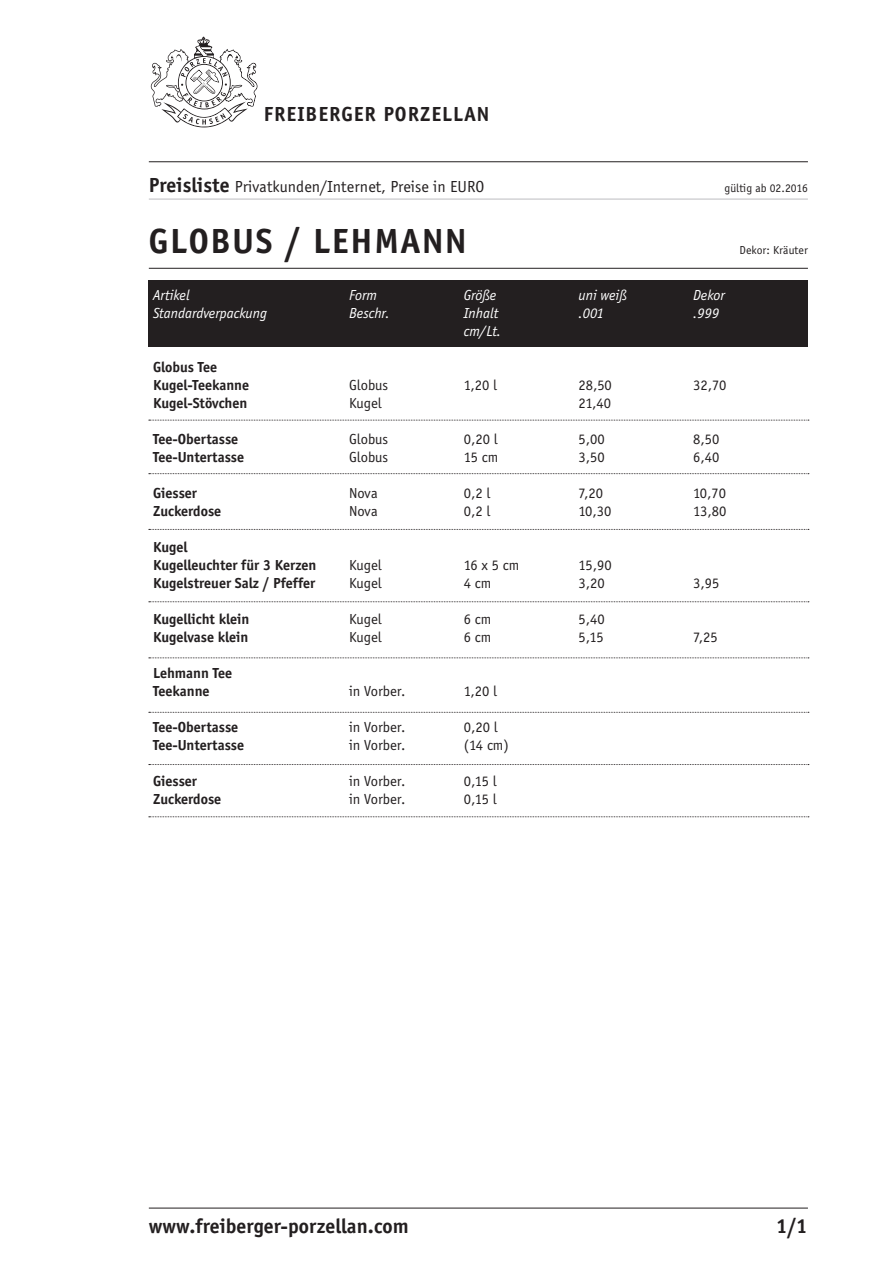
<style>
.page{position:relative;width:893px;height:1263px;background:#fff}
.page>*{position:absolute;margin:0;border:0;box-sizing:border-box;transform-origin:0 0}
.t1{font:700 36px "Officina Sans";letter-spacing:.05em;color:#231f20}
.t2{font:700 21px "Officina Sans";letter-spacing:.005em;color:#231f20}
.t3{font:700 21px "Officina Sans";letter-spacing:.05em;color:#231f20}
.t4{font:16.5px "Officina Sans";letter-spacing:.005em;color:#231f20}
.t5{font:15px "Officina Sans";color:#231f20}
.t6{font:700 15px "Officina Sans";color:#231f20}
.t7{font:italic 15px "Officina Sans";color:#fff}
.t8{font:12px "Officina Sans";letter-spacing:.005em;color:#231f20}
.s1{font-weight:700;font-size:21px}
</style>
<div class="page">
<div style="left:148px;top:281px;width:659px;height:66px;background:#231f20"></div>
<hr style="left:149px;top:161px;width:659px;height:1px;background:#231f20">
<hr style="left:149px;top:1208px;width:659px;height:1px;background:#231f20">
<hr style="left:149px;top:268px;width:659px;height:1px;background:#231f20">
<hr style="left:149px;top:199px;width:659px;height:1px;background:#bcbdc0">
<svg style="left:149px;top:473px;width:660px;height:1px"></svg>
<svg style="left:149px;top:420px;width:660px;height:1px"></svg>
<svg style="left:149px;top:529px;width:660px;height:1px"></svg>
<svg style="left:151px;top:37px;width:106px;height:91px"></svg>
<svg style="left:149px;top:601px;width:660px;height:1px"></svg>
<svg style="left:149px;top:657px;width:660px;height:1px"></svg>
<svg style="left:149px;top:712px;width:660px;height:1px"></svg>
<svg style="left:149px;top:764px;width:660px;height:1px"></svg>
<svg style="left:149px;top:816px;width:660px;height:1px"></svg>
<p class="t3" style="left:264px;top:101px;width:227px">FREIBERGER PORZELLAN</p>
<p class="t4" style="left:149px;top:178px;width:337px"><span class="s1">Preisliste</span> Privatkunden/Internet, Preise in EURO</p>
<p class="t8" style="left:724px;top:181px;width:85px">gültig ab 02.2016</p>
<p class="t1" style="left:149px;top:220px;width:319px">GLOBUS / LEHMANN</p>
<p class="t7" style="left:153px;top:287px;width:38px">Artikel</p>
<p class="t7" style="left:153px;top:305px;width:116px">Standardverpackung</p>
<p class="t6" style="left:153px;top:358px;width:66px">Globus Tee</p>
<p class="t6" style="left:153px;top:376px;width:98px">Kugel-Teekanne</p>
<p class="t6" style="left:153px;top:394px;width:96px">Kugel-Stövchen</p>
<p class="t6" style="left:153px;top:430px;width:87px">Tee-Obertasse</p>
<p class="t6" style="left:153px;top:448px;width:93px">Tee-Untertasse</p>
<p class="t6" style="left:153px;top:484px;width:46px">Giesser</p>
<p class="t6" style="left:153px;top:502px;width:70px">Zuckerdose</p>
<p class="t6" style="left:153px;top:538px;width:36px">Kugel</p>
<p class="t6" style="left:153px;top:556px;width:165px">Kugelleuchter für 3 Kerzen</p>
<p class="t6" style="left:153px;top:574px;width:164px">Kugelstreuer Salz / Pfeffer</p>
<p class="t6" style="left:153px;top:610px;width:98px">Kugellicht klein</p>
<p class="t6" style="left:153px;top:628px;width:97px">Kugelvase klein</p>
<p class="t6" style="left:153px;top:664px;width:81px">Lehmann Tee</p>
<p class="t6" style="left:153px;top:682px;width:58px">Teekanne</p>
<p class="t6" style="left:153px;top:718px;width:87px">Tee-Obertasse</p>
<p class="t6" style="left:153px;top:736px;width:93px">Tee-Untertasse</p>
<p class="t6" style="left:153px;top:772px;width:46px">Giesser</p>
<p class="t6" style="left:153px;top:790px;width:70px">Zuckerdose</p>
<p class="t7" style="left:349px;top:287px;width:30px">Form</p>
<p class="t7" style="left:349px;top:305px;width:42px">Beschr.</p>
<p class="t5" style="left:349px;top:377px;width:41px">Globus</p>
<p class="t5" style="left:349px;top:395px;width:34px">Kugel</p>
<p class="t5" style="left:349px;top:431px;width:41px">Globus</p>
<p class="t5" style="left:349px;top:449px;width:41px">Globus</p>
<p class="t5" style="left:349px;top:485px;width:30px">Nova</p>
<p class="t5" style="left:349px;top:503px;width:30px">Nova</p>
<p class="t5" style="left:349px;top:557px;width:34px">Kugel</p>
<p class="t5" style="left:349px;top:575px;width:34px">Kugel</p>
<p class="t5" style="left:349px;top:611px;width:34px">Kugel</p>
<p class="t5" style="left:349px;top:629px;width:34px">Kugel</p>
<p class="t5" style="left:349px;top:683px;width:58px">in Vorber.</p>
<p class="t5" style="left:349px;top:719px;width:58px">in Vorber.</p>
<p class="t5" style="left:349px;top:737px;width:58px">in Vorber.</p>
<p class="t5" style="left:349px;top:773px;width:58px">in Vorber.</p>
<p class="t5" style="left:349px;top:791px;width:58px">in Vorber.</p>
<p class="t7" style="left:464px;top:287px;width:34px">Größe</p>
<p class="t7" style="left:464px;top:305px;width:36px">Inhalt</p>
<p class="t7" style="left:464px;top:323px;width:39px">cm/Lt.</p>
<p class="t5" style="left:464px;top:377px;width:35px">1,20 l</p>
<p class="t5" style="left:464px;top:431px;width:35px">0,20 l</p>
<p class="t5" style="left:464px;top:449px;width:36px">15 cm</p>
<p class="t5" style="left:464px;top:485px;width:28px">0,2 l</p>
<p class="t5" style="left:464px;top:503px;width:28px">0,2 l</p>
<p class="t5" style="left:464px;top:557px;width:57px">16 x 5 cm</p>
<p class="t5" style="left:464px;top:575px;width:29px">4 cm</p>
<p class="t5" style="left:464px;top:611px;width:29px">6 cm</p>
<p class="t5" style="left:464px;top:629px;width:29px">6 cm</p>
<p class="t5" style="left:464px;top:683px;width:35px">1,20 l</p>
<p class="t5" style="left:464px;top:719px;width:35px">0,20 l</p>
<p class="t5" style="left:464px;top:737px;width:47px">(14 cm)</p>
<p class="t5" style="left:464px;top:773px;width:34px">0,15 l</p>
<p class="t5" style="left:464px;top:791px;width:34px">0,15 l</p>
<p class="t7" style="left:578px;top:287px;width:50px">uni weiß</p>
<p class="t7" style="left:578px;top:305px;width:27px">.001</p>
<p class="t5" style="left:578px;top:377px;width:35px">28,50</p>
<p class="t5" style="left:578px;top:395px;width:34px">21,40</p>
<p class="t5" style="left:578px;top:431px;width:28px">5,00</p>
<p class="t5" style="left:578px;top:449px;width:28px">3,50</p>
<p class="t5" style="left:578px;top:485px;width:26px">7,20</p>
<p class="t5" style="left:578px;top:503px;width:34px">10,30</p>
<p class="t5" style="left:578px;top:557px;width:35px">15,90</p>
<p class="t5" style="left:578px;top:575px;width:28px">3,20</p>
<p class="t5" style="left:578px;top:611px;width:28px">5,40</p>
<p class="t5" style="left:578px;top:629px;width:27px">5,15</p>
<p class="t7" style="left:693px;top:287px;width:33px">Dekor</p>
<p class="t7" style="left:693px;top:305px;width:28px">.999</p>
<p class="t8" style="left:740px;top:244px;width:70px">Dekor: Kräuter</p>
<p class="t5" style="left:693px;top:377px;width:35px">32,70</p>
<p class="t5" style="left:693px;top:431px;width:28px">8,50</p>
<p class="t5" style="left:693px;top:449px;width:28px">6,40</p>
<p class="t5" style="left:693px;top:485px;width:34px">10,70</p>
<p class="t5" style="left:693px;top:503px;width:35px">13,80</p>
<p class="t5" style="left:693px;top:575px;width:28px">3,95</p>
<p class="t5" style="left:693px;top:629px;width:26px">7,25</p>
<p class="t2" style="left:149px;top:1213px;width:261px">www.freiberger-porzellan.com</p>
<p class="t2" style="left:776px;top:1213px;width:33px">1/1</p>
</div>
